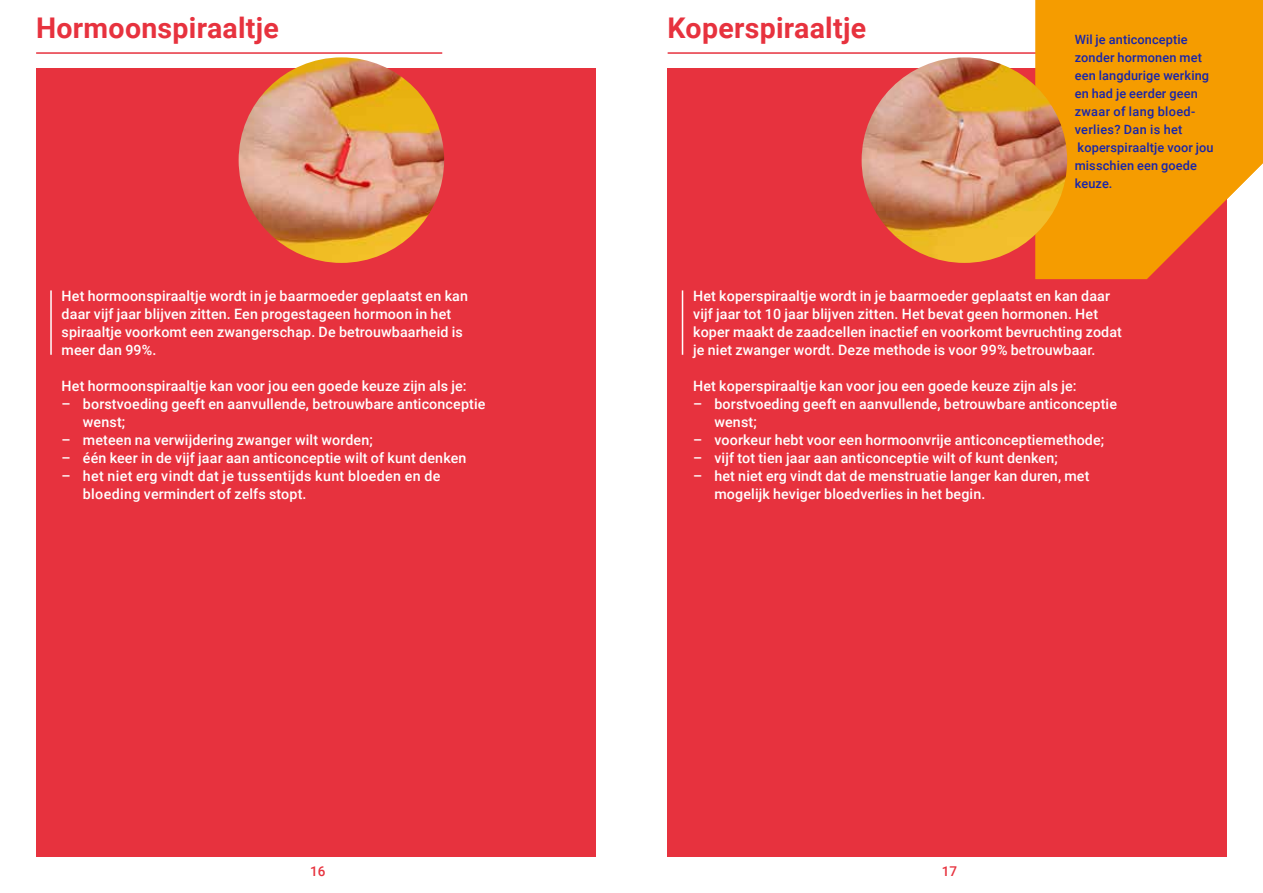
<style>
.page{position:relative;width:1263px;height:893px;background:#fff}
.page>*{position:absolute;margin:0;border:0;box-sizing:border-box;transform-origin:0 0}
.t1{font:700 28.5px "Roboto";letter-spacing:.01em;color:#e7323e}
.t2{font:500 14.25px/18px "Roboto";letter-spacing:.01em;color:#fff}
.t3{font:500 13.5px "Roboto";color:#e7323e}
.t4{font:500 12.75px/18px "Roboto";letter-spacing:.01em;color:#1825aa}
</style>
<div class="page">
<hr style="left:36px;top:52px;width:406px;height:2px;background:#e7323e">
<div style="left:36px;top:68px;width:559px;height:789px;background:#e7323e"></div>
<img style="left:239px;top:57px;width:205px;height:206px;border-radius:103px">
<div style="left:668px;top:68px;width:559px;height:789px;background:#e7323e"></div>
<hr style="left:668px;top:52px;width:406px;height:2px;background:#e7323e">
<hr style="left:50px;top:290px;width:2px;height:65px;background:#fff">
<hr style="left:682px;top:290px;width:1px;height:65px;background:#fff">
<svg style="left:1035px;top:0;width:228px;height:279px;background:#f49c12"></svg>
<img style="left:862px;top:57px;width:205px;height:206px;border-radius:103px">
<h1 class="t1" style="left:36px;top:8px;width:244px">Hormoonspiraaltje</h1>
<h1 class="t1" style="left:668px;top:8px;width:200px">Koperspiraaltje</h1>
<p class="t4" style="left:1075px;top:30px;width:140px">Wil je anticonceptie zonder hormonen met een langdurige werking en had je eerder geen zwaar of lang bloed&shy;verlies? Dan is het koperspiraaltje voor jou misschien een goede keuze.</p>
<p class="t2" style="left:62px;top:286px;width:408px">Het hormoonspiraaltje wordt in je baarmoeder geplaatst en kan daar vijf jaar blijven zitten. Een progestageen hormoon in het spiraaltje voorkomt een zwangerschap. De betrouwbaarheid is meer dan 99%.</p>
<p class="t2" style="left:62px;top:376px;width:407px">Het hormoonspiraaltje kan voor jou een goede keuze zijn als je:</p>
<p class="t2" style="left:83px;top:394px;width:404px;text-indent:-21px">– borstvoeding geeft en aanvullende, betrouwbare anticonceptie wenst;</p>
<p class="t2" style="left:62px;top:430px;width:313px">– meteen na verwijdering zwanger wilt worden;</p>
<p class="t2" style="left:62px;top:448px;width:406px">– één keer in de vijf jaar aan anticonceptie wilt of kunt denken</p>
<p class="t2" style="left:83px;top:466px;width:359px;text-indent:-21px">– het niet erg vindt dat je tussentijds kunt bloeden en de bloeding vermindert of zelfs stopt.</p>
<p class="t2" style="left:693px;top:286px;width:430px">Het koperspiraaltje wordt in je baarmoeder geplaatst en kan daar vijf jaar tot 10 jaar blijven zitten. Het bevat geen hormonen. Het koper maakt de zaadcellen inactief en voorkomt bevruchting zodat je niet zwanger wordt. Deze methode is voor 99% betrouwbaar.</p>
<p class="t2" style="left:693px;top:376px;width:385px">Het koperspiraaltje kan voor jou een goede keuze zijn als je:</p>
<p class="t2" style="left:714px;top:394px;width:404px;text-indent:-21px">– borstvoeding geeft en aanvullende, betrouwbare anticonceptie wenst;</p>
<p class="t2" style="left:693px;top:430px;width:413px">– voorkeur hebt voor een hormoonvrije anticonceptiemethode;</p>
<p class="t2" style="left:693px;top:448px;width:366px">– vijf tot tien jaar aan anticonceptie wilt of kunt denken;</p>
<p class="t2" style="left:714px;top:466px;width:377px;text-indent:-21px">– het niet erg vindt dat de menstruatie langer kan duren, met mogelijk heviger bloedverlies in het begin.</p>
<p class="t3" style="left:310px;top:861px;width:17px">16</p>
<p class="t3" style="left:942px;top:861px;width:17px">17</p>
</div>
